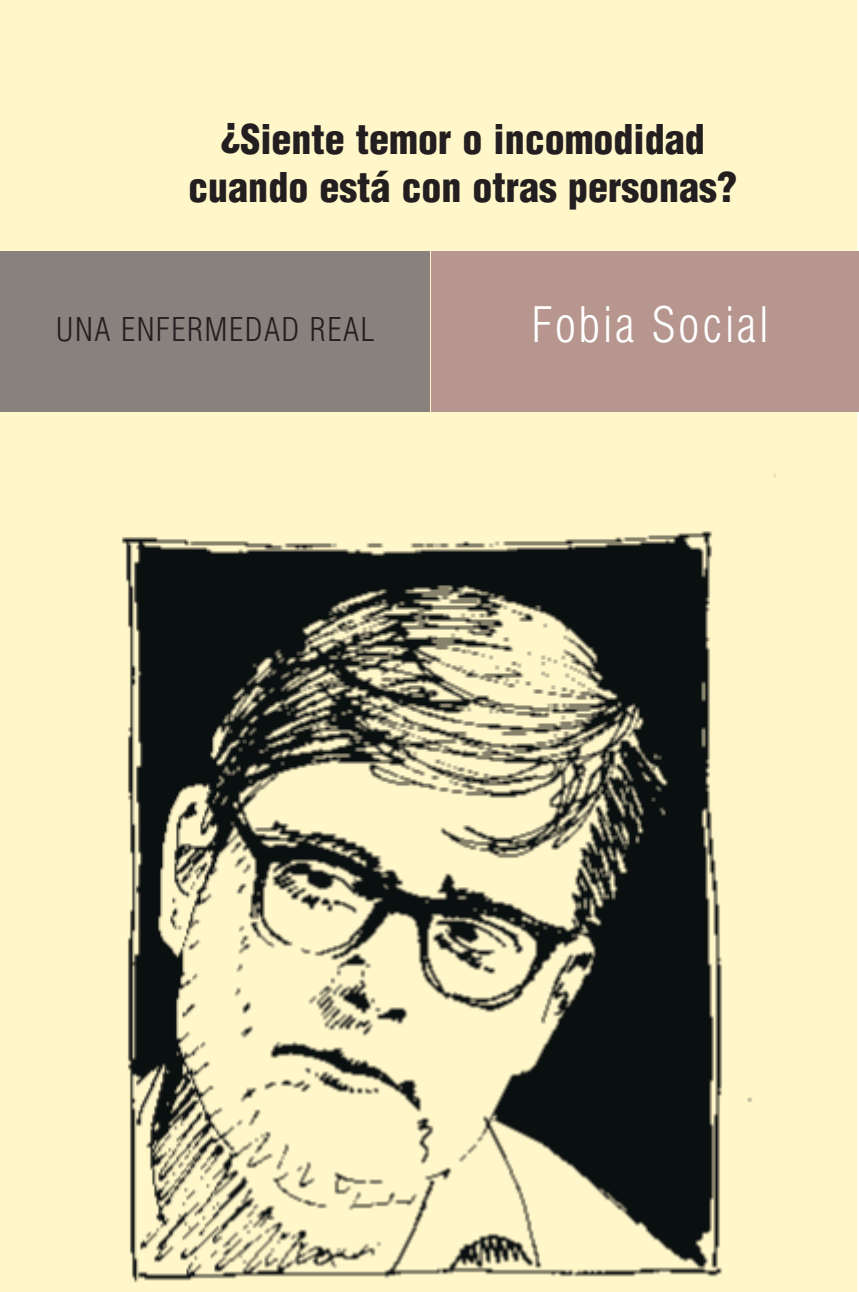
<style>
.page{position:relative;width:859px;height:1292px;background:#fff}
.page>*{position:absolute;margin:0;border:0;box-sizing:border-box;transform-origin:0 0}
.t1{font:300 condensed 48px "Swiss 721 BT";letter-spacing:.045em;color:#fff}
.t2{font:900 condensed 40px/48px "Helvetica";color:#231f20;text-align:center}
.t3{font:300 condensed 32px "Helvetica";letter-spacing:.045em;color:#231f20}
</style>
<div class="page">
<img style="left:0;top:0;width:856px;height:1291px">
<div style="left:0;top:251px;width:430px;height:161px;background:#88817e"></div>
<div style="left:431px;top:251px;width:427px;height:161px;background:#b6968e"></div>
<p class="t2" style="left:188px;top:118px;width:550px">¿Siente temor o incomodidad cuando está con otras personas?</p>
<p class="t3" style="left:56px;top:317px;width:320px">UNA ENFERMEDAD REAL</p>
<p class="t1" style="left:531px;top:306px;width:239px">Fobia Social</p>
</div>
